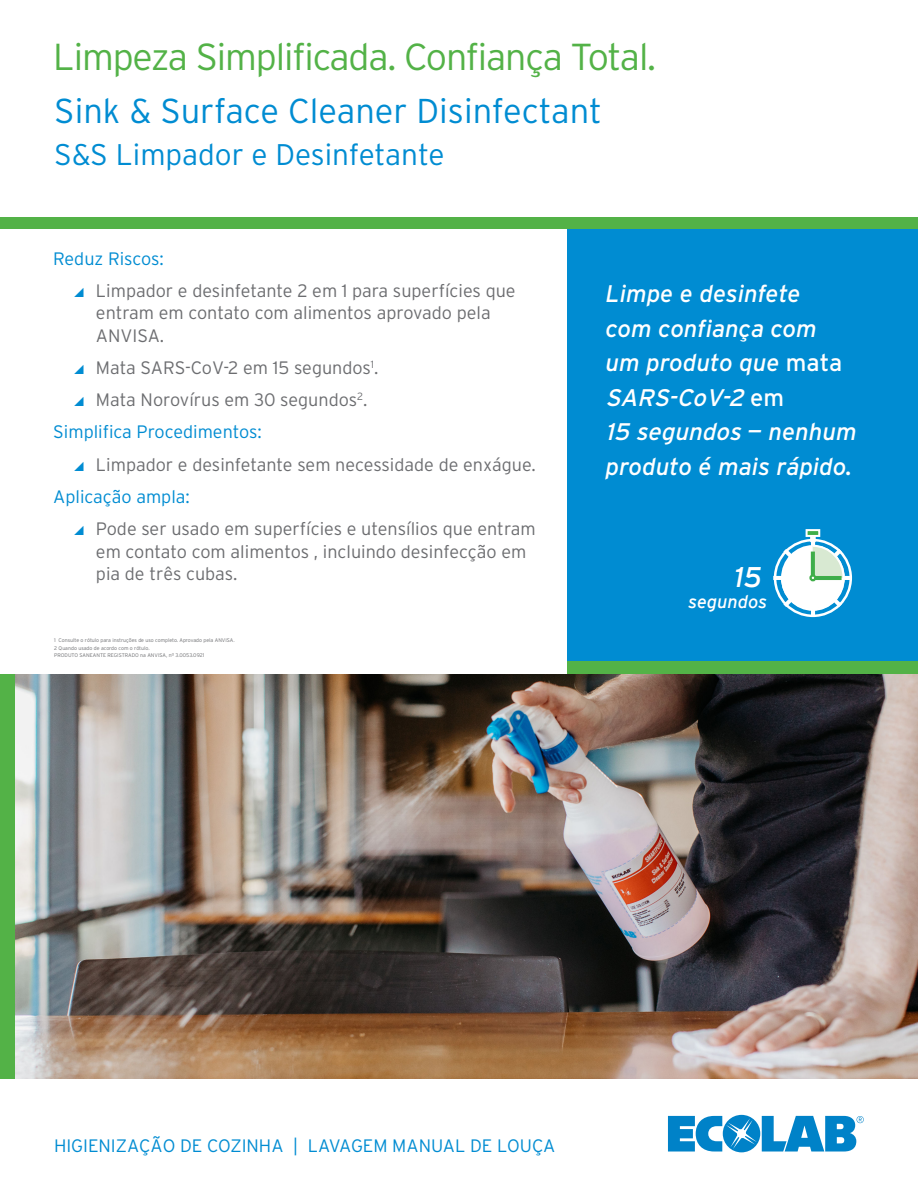
<style>
.page{position:relative;width:918px;height:1188px;background:#fff}
.page>*{position:absolute;margin:0;border:0;box-sizing:border-box;transform-origin:0 0}
.t1{font:300 37.5px "Interstate";letter-spacing:-.03em;color:#53b247}
.t2{font:300 34.5px "Interstate";color:#008cd2}
.t3{font:300 29.85px "Interstate";color:#008cd2}
.t4{font:italic 28.35px "Interstate";color:#fff}
.t5{font:italic 24px/34.5px "Interstate";color:#fff}
.t6{font:italic 18.15px "Interstate";color:#fff}
.t7{font:300 18px/22.5px "Interstate";color:#6c6d70}
.t8{font:300 18px "Interstate";color:#008cd2}
.t9{font:300 5.25px "Interstate";color:#6c6d70}
.s1{font-style:normal}
.s2{font-style:inherit}
</style>
<div class="page">
<div style="left:567px;top:223px;width:351px;height:458px;background:#008cd2"></div>
<div style="left:567px;top:661px;width:351px;height:14px;background:#53b247"></div>
<svg style="left:668px;top:1115px;width:196px;height:37px"></svg>
<img style="left:14px;top:674px;width:904px;height:404px">
<div style="left:774px;top:539px;width:78px;height:78px;border:3px solid #fff;border-radius:50%"></div>
<svg style="left:806px;top:529px;width:14px;height:8px"></svg>
<hr style="left:811px;top:537px;width:4px;height:80px;background:#fff">
<hr style="left:773px;top:576px;width:79px;height:4px;background:#fff">
<svg style="left:780px;top:544px;width:66px;height:68px"></svg>
<div style="left:809px;top:574px;width:7px;height:7px;border:2px solid #40ae49;border-radius:50%"></div>
<div style="left:0;top:218px;width:918px;height:11px;background:#53b247"></div>
<div style="left:0;top:674px;width:14px;height:404px;background:#53b247"></div>
<p class="t1" style="left:53px;top:36px;width:605px">Limpeza Simplificada. Confiança Total.</p>
<p class="t2" style="left:54px;top:92px;width:549px">Sink &amp; Surface Cleaner Disinfectant</p>
<p class="t3" style="left:54px;top:137px;width:392px">S&amp;S Limpador e Desinfetante</p>
<p class="t8" style="left:53px;top:248px;width:112px">Reduz Riscos:</p>
<p class="t7" style="left:96px;top:279px;width:421px">Limpador e desinfetante 2 em 1 para superfícies que entram em contato com alimentos aprovado pela<br>ANVISA.</p>
<p class="t7" style="left:96px;top:356px;width:284px">Mata SARS-CoV-2 em 15 segundos<sup>1</sup>.</p>
<p class="t7" style="left:96px;top:388px;width:273px">Mata Norovírus em 30 segundos<sup>2</sup>.</p>
<p class="t8" style="left:53px;top:422px;width:210px">Simplifica Procedimentos:</p>
<p class="t7" style="left:96px;top:453px;width:441px">Limpador e desinfetante sem necessidade de enxágue.</p>
<p class="t8" style="left:53px;top:486px;width:138px">Aplicação ampla:</p>
<p class="t7" style="left:96px;top:517px;width:441px">Pode ser usado em superfícies e utensílios que entram em contato com alimentos , incluindo desinfecção em pia de três cubas.</p>
<p class="t9" style="left:54px;top:638px;width:182px">1 Consulte o rótulo para instruções de uso completo. Aprovado pela ANVISA.</p>
<p class="t9" style="left:54px;top:645px;width:97px">2 Quando usado de acordo com o rótulo.</p>
<p class="t9" style="left:54px;top:653px;width:152px">PRODUTO SANEANTE REGISTRADO na ANVISA, nº 3.0053.0921</p>
<p class="t5" style="left:606px;top:277px;width:252px">Limpe e desinfete<br>com confiança com um produto que <span class="s1">mata<br></span><span class="s2">SARS-CoV-2</span> <span class="s1">e m<br></span><span class="s2">15 segundos</span>— n e n h u m produto é mais rápido.</p>
<p class="t4" style="left:734px;top:561px;width:29px">15</p>
<p class="t6" style="left:688px;top:591px;width:80px">segundos</p>
<p class="t8" style="left:54px;top:1136px;width:503px">HIGIENIZAÇÃO DE COZINHA | LAVAGEM MANUAL DE LOUÇA</p>
</div>
